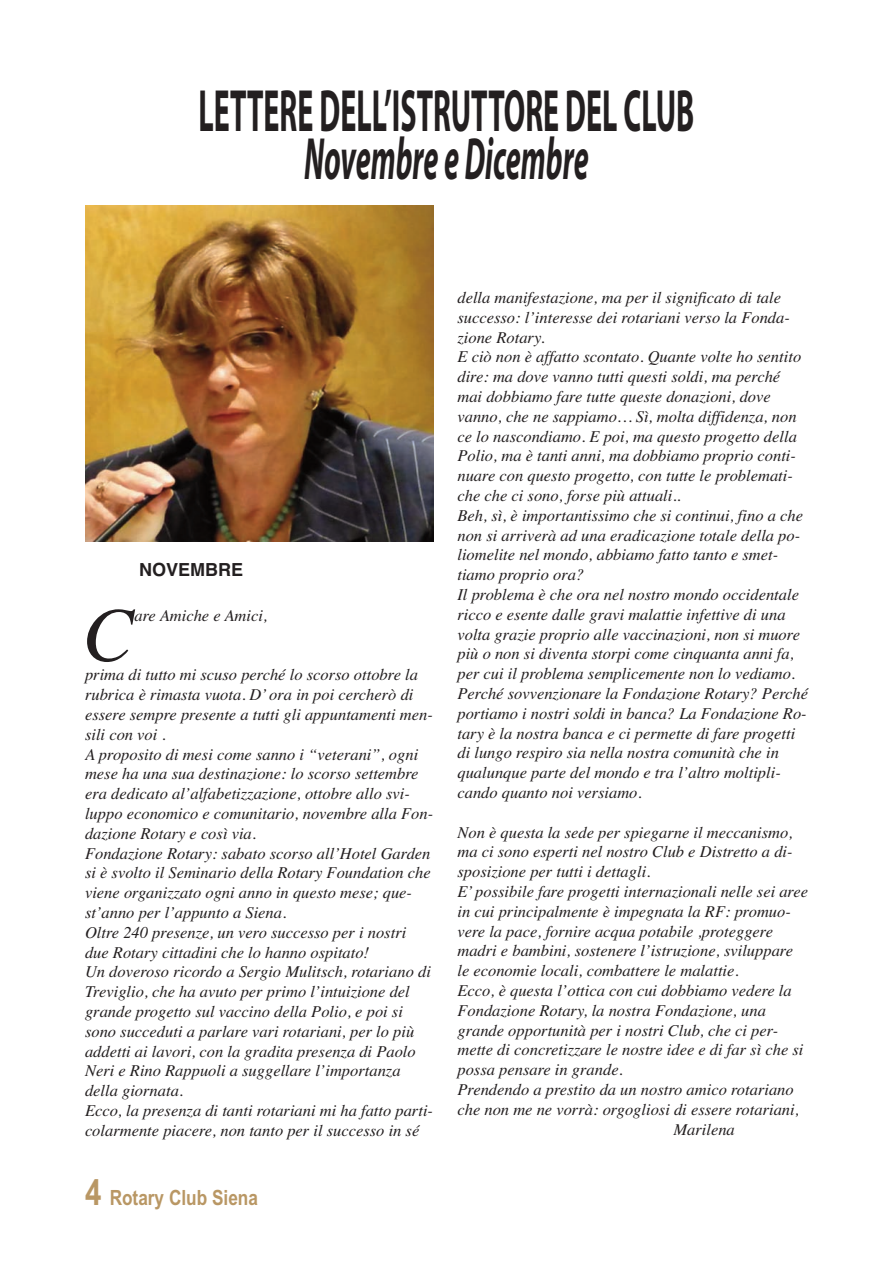
<style>
.page{position:relative;width:893px;height:1263px;background:#fff}
.page>*{position:absolute;margin:0;border:0;box-sizing:border-box;transform-origin:0 0}
.t1{font:italic 77.1px "Times";color:#231f20}
.t2{font:700 60px "Myriad Pro";color:#231f20;scale:.5 1}
.t3{font:italic 700 60px "Myriad Pro";color:#231f20;scale:.5 1}
.t4{font:700 21px "Arial Narrow";color:#b99764}
.t5{font:700 18px "Helvetica";color:#231f20}
.t6{font:italic 16.5px/19.8px "Times";color:#231f20}
.s1{font-size:36px}
</style>
<div class="page">
<img style="left:85px;top:205px;width:349px;height:336px">
<h2 class="t2" style="left:199px;top:88px;width:993px">LETTERE DELL’ISTRUTTORE DEL CLUB</h2>
<h2 class="t3" style="left:304px;top:136px;width:571px">Novembre e Dicembre</h2>
<p class="t5" style="left:139px;top:559px;width:106px">NOVEMBRE</p>
<h1 class="t1" style="left:83px;top:589px;width:53px">C</h1>
<p class="t6" style="left:135px;top:605px;width:134px">are Amiche e Amici,</p>
<p class="t6" style="left:85px;top:665px;width:350px">prima di tutto mi scuso perché lo scorso ottobre la rubrica è rimasta vuota. D’ ora in poi cercherò di essere sempre presente a tutti gli appuntamenti men&shy;sili con voi .<br>A proposito di mesi come sanno i “veterani”, ogni mese ha una sua destinazione: lo scorso settembre era dedicato al’alfabetizzazione, ottobre allo svi&shy;luppo economico e comunitario, novembre alla Fon&shy;dazione Rotary e così via.<br>Fondazione Rotary: sabato scorso all’Hotel Garden si è svolto il Seminario della Rotary Foundation che viene organizzato ogni anno in questo mese; que&shy;st’anno per l’appunto a Siena.<br>Oltre 240 presenze, un vero successo per i nostri due Rotary cittadini che lo hanno ospitato!<br>Un doveroso ricordo a Sergio Mulitsch, rotariano di Treviglio, che ha avuto per primo l’intuizione del grande progetto sul vaccino della Polio, e poi si sono succeduti a parlare vari rotariani, per lo più addetti ai lavori, con la gradita presenza di Paolo Neri e Rino Rappuoli a suggellare l’importanza della giornata.<br>Ecco, la presenza di tanti rotariani mi ha fatto parti&shy;colarmente piacere, non tanto per il successo in sé</p>
<p class="t4" style="left:85px;top:1185px;width:174px"><span class="s1">4</span> Rotary Club Siena</p>
<p class="t6" style="left:457px;top:287px;width:352px">della manifestazione, ma per il significato di tale successo: l’interesse dei rotariani verso la Fonda&shy;zione Rotary.<br>E ciò non è affatto scontato. Quante volte ho sentito dire: ma dove vanno tutti questi soldi, ma perché mai dobbiamo fare tutte queste donazioni, dove vanno, che ne sappiamo… Sì, molta diffidenza, non ce lo nascondiamo. E poi, ma questo progetto della Polio, ma è tanti anni, ma dobbiamo proprio conti&shy;nuare con questo progetto, con tutte le problemati&shy;che che ci sono, forse più attuali..<br>Beh, sì, è importantissimo che si continui, fino a che non si arriverà ad una eradicazione totale della po&shy;liomelite nel mondo, abbiamo fatto tanto e smet&shy;tiamo proprio ora?<br>Il problema è che ora nel nostro mondo occidentale ricco e esente dalle gravi malattie infettive di una volta grazie proprio alle vaccinazioni, non si muore più o non si diventa storpi come cinquanta anni fa, per cui il problema semplicemente non lo vediamo.<br>Perché sovvenzionare la Fondazione Rotary? Perché portiamo i nostri soldi in banca? La Fondazione Ro&shy;tary è la nostra banca e ci permette di fare progetti di lungo respiro sia nella nostra comunità che in qualunque parte del mondo e tra l’altro moltipli&shy;cando quanto noi versiamo.</p>
<p class="t6" style="left:457px;top:822px;width:336px">Non è questa la sede per spiegarne il meccanismo,</p>
<p class="t6" style="left:457px;top:842px;width:337px">ma ci sono esperti nel nostro Club e Distretto a di-</p>
<p class="t6" style="left:457px;top:862px;width:194px">sposizione per tutti i dettagli.</p>
<p class="t6" style="left:457px;top:881px;width:352px">E’ possibile fare progetti internazionali nelle sei aree</p>
<p class="t6" style="left:457px;top:901px;width:335px">in cui principalmente è impegnata la RF: promuo-</p>
<p class="t6" style="left:457px;top:921px;width:317px">vere la pace, fornire acqua potabile ,proteggere</p>
<p class="t6" style="left:457px;top:941px;width:337px">madri e bambini, sostenere l’istruzione, sviluppare</p>
<p class="t6" style="left:457px;top:961px;width:283px">le economie locali, combattere le malattie.</p>
<p class="t6" style="left:457px;top:980px;width:336px">Ecco, è questa l’ottica con cui dobbiamo vedere la</p>
<p class="t6" style="left:457px;top:1000px;width:310px">Fondazione Rotary, la nostra Fondazione, una</p>
<p class="t6" style="left:457px;top:1020px;width:322px">grande opportunità per i nostri Club, che ci per-</p>
<p class="t6" style="left:457px;top:1040px;width:348px">mette di concretizzare le nostre idee e di far sì che si</p>
<p class="t6" style="left:457px;top:1060px;width:167px">possa pensare in grande.</p>
<p class="t6" style="left:457px;top:1079px;width:338px">Prendendo a prestito da un nostro amico rotariano</p>
<p class="t6" style="left:457px;top:1099px;width:343px">che non me ne vorrà: orgogliosi di essere rotariani,</p>
<p class="t6" style="left:673px;top:1119px;width:63px">Marilena</p>
</div>
